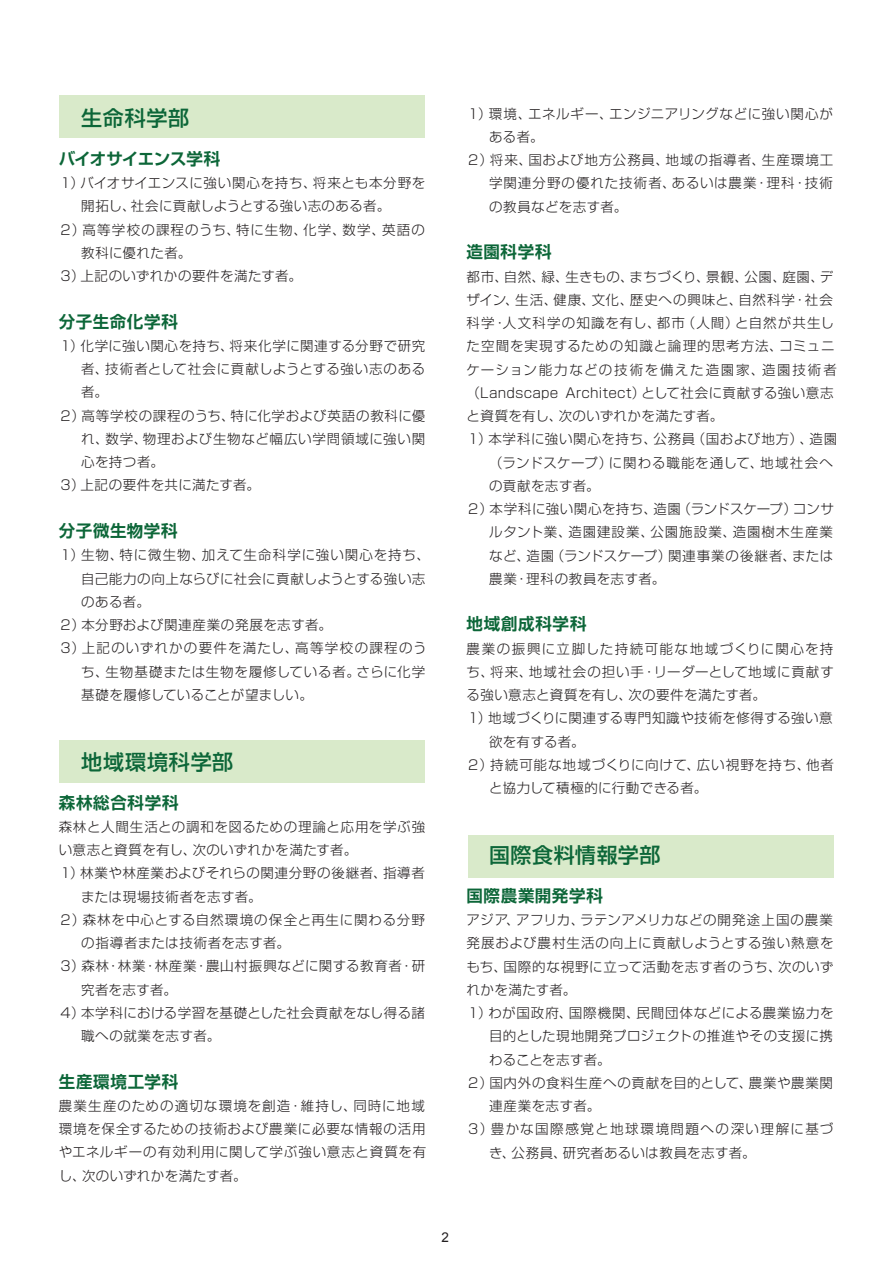
<style>
.page{position:relative;width:893px;height:1263px;background:#fff}
.page>*{position:absolute;margin:0;border:0;box-sizing:border-box;transform-origin:0 0}
.t1{font:500 21px "Shin Go Pro";letter-spacing:.03em;color:#0c6638}
.t2{font:700 16.5px "Shin Go Pro De";letter-spacing:.04em;color:#0c6638}
.t3{font:700 16.5px "Shin Go Pro De";letter-spacing:-.02em;color:#0c6638}
.t4{font:300 13.5px/23.2px "Shin Go Pro";letter-spacing:.045em;color:#231f20;text-align:justify}
.t5{font:300 13.5px "Shin Go Pro";letter-spacing:.065em;color:#231f20}
.t6{font:300 13.5px "Shin Go Pro";letter-spacing:.025em;color:#231f20}
.t7{font:300 13.5px "Shin Go Pro";letter-spacing:.02em;color:#231f20}
.t8{font:300 13.5px "Shin Go Pro";letter-spacing:.07em;color:#231f20}
.t9{font:300 13.5px "Shin Go Pro";letter-spacing:.085em;color:#231f20}
.t10{font:300 13.5px "Shin Go Pro";letter-spacing:.08em;color:#231f20}
.t11{font:300 13.5px "Shin Go Pro";letter-spacing:.09em;color:#231f20}
.t12{font:300 13.5px "Shin Go Pro";letter-spacing:.125em;color:#231f20}
.t13{font:300 13.5px "Shin Go Pro";letter-spacing:.105em;color:#231f20}
.t14{font:300 13.5px "Shin Go Pro";letter-spacing:.11em;color:#231f20}
.t15{font:300 13.5px "Shin Go Pro";letter-spacing:.01em;color:#231f20}
.t16{font:13.5px "Arial";color:#231f20}
</style>
<div class="page">
<div style="left:59px;top:740px;width:366px;height:42px;background:#d9eaca"></div>
<div style="left:59px;top:95px;width:366px;height:43px;background:#d9eaca"></div>
<div style="left:468px;top:835px;width:366px;height:42px;background:#d9eaca"></div>
<h1 class="t1" style="left:81px;top:101px;width:109px">生命科学部</h1>
<p class="t3" style="left:59px;top:145px;width:163px">バイオサイエンス学科</p>
<p class="t4" style="left:59px;top:170px;width:368px">１）バイオサイエンスに強い関心を持ち、将来とも本分野を</p>
<p class="t6" style="left:81px;top:195px;width:310px">開拓し、社会に貢献しようとする強い志のある者。</p>
<p class="t9" style="left:59px;top:218px;width:368px">２）高等学校の課程のうち、特に生物、化学、数学、英語の</p>
<p class="t4" style="left:81px;top:240px;width:112px">教科に優れた者。</p>
<p class="t4" style="left:59px;top:263px;width:245px">３）上記のいずれかの要件を満たす者。</p>
<p class="t2" style="left:59px;top:308px;width:121px">分子生命化学科</p>
<p class="t4" style="left:59px;top:333px;width:368px">１）化学に強い関心を持ち、将来化学に関連する分野で研究</p>
<p class="t4" style="left:81px;top:356px;width:346px">者、技術者として社会に貢献しようとする強い志のある</p>
<p class="t4" style="left:81px;top:379px;width:28px">者。</p>
<p class="t4" style="left:59px;top:402px;width:368px">２）高等学校の課程のうち、特に化学および英語の教科に優</p>
<p class="t4" style="left:81px;top:426px;width:345px">れ、数学、物理および生物など幅広い学問領域に強い関</p>
<p class="t4" style="left:81px;top:449px;width:84px">心を持つ者。</p>
<p class="t4" style="left:59px;top:472px;width:203px">３）上記の要件を共に満たす者。</p>
<p class="t2" style="left:59px;top:517px;width:120px">分子微生物学科</p>
<p class="t5" style="left:59px;top:544px;width:373px">１）生物、特に微生物、加えて生命科学に強い関心を持ち、</p>
<p class="t4" style="left:81px;top:565px;width:346px">自己能力の向上ならびに社会に貢献しようとする強い志</p>
<p class="t4" style="left:81px;top:588px;width:70px">のある者。</p>
<p class="t4" style="left:59px;top:612px;width:275px">２）本分野および関連産業の発展を志す者。</p>
<p class="t11" style="left:59px;top:637px;width:369px">３）上記のいずれかの要件を満たし、高等学校の課程のう</p>
<p class="t4" style="left:81px;top:658px;width:346px">ち、生物基礎または生物を履修している者。さらに化学</p>
<p class="t7" style="left:81px;top:683px;width:233px">基礎を履修していることが望ましい。</p>
<h1 class="t1" style="left:81px;top:744px;width:154px">地域環境科学部</h1>
<p class="t2" style="left:59px;top:789px;width:121px">森林総合科学科</p>
<p class="t4" style="left:59px;top:813px;width:368px">森林と人間生活との調和を図るための理論と応用を学ぶ強</p>
<p class="t7" style="left:59px;top:839px;width:300px">い意志と資質を有し、次のいずれかを満たす者。</p>
<p class="t4" style="left:59px;top:860px;width:368px">１）林業や林産業およびそれらの関連分野の後継者、指導者</p>
<p class="t4" style="left:81px;top:883px;width:182px">または現場技術者を志す者。</p>
<p class="t5" style="left:59px;top:908px;width:368px">２）森林を中心とする自然環境の保全と再生に関わる分野</p>
<p class="t4" style="left:81px;top:930px;width:210px">の指導者または技術者を志す者。</p>
<p class="t4" style="left:59px;top:953px;width:368px">３）森林・林業・林産業・農山村振興などに関する教育者・研</p>
<p class="t4" style="left:81px;top:976px;width:97px">究者を志す者。</p>
<p class="t6" style="left:59px;top:1001px;width:368px">４）本学科における学習を基礎とした社会貢献をなし得る諸</p>
<p class="t4" style="left:81px;top:1023px;width:141px">職への就業を志す者。</p>
<p class="t2" style="left:59px;top:1068px;width:121px">生産環境工学科</p>
<p class="t4" style="left:59px;top:1092px;width:369px">農業生産のための適切な環境を創造・維持し、同時に地域環境を保全するための技術および農業に必要な情報の活用やエネルギーの有効利用に関して学ぶ強い意志と資質を有し、次のいずれかを満たす者。</p>
<p class="t4" style="left:467px;top:100px;width:368px">１）環境、エネルギー、エンジニアリングなどに強い関心が</p>
<p class="t4" style="left:489px;top:124px;width:56px">ある者。</p>
<p class="t8" style="left:467px;top:149px;width:368px">２）将来、国および地方公務員、地域の指導者、生産環境工</p>
<p class="t8" style="left:489px;top:172px;width:345px">学関連分野の優れた技術者、あるいは農業・理科・技術</p>
<p class="t6" style="left:489px;top:195px;width:140px">の教員などを志す者。</p>
<p class="t2" style="left:467px;top:238px;width:87px">造園科学科</p>
<p class="t4" style="left:467px;top:263px;width:368px">都市、自然、緑、生きもの、まちづくり、景観、公園、庭園、デ</p>
<p class="t4" style="left:467px;top:286px;width:368px">ザイン、生活、健康、文化、歴史への興味と、自然科学・社会</p>
<p class="t10" style="left:467px;top:312px;width:369px">科学・人文科学の知識を有し、都市（人間）と自然が共生し</p>
<p class="t5" style="left:467px;top:335px;width:369px">た空間を実現するための知識と論理的思考方法、コミュニ</p>
<p class="t12" style="left:467px;top:358px;width:372px">ケーション能力などの技術を備えた造園家、造園技術者</p>
<p class="t7" style="left:467px;top:381px;width:368px">（Landscape Architect）として社会に貢献する強い意志</p>
<p class="t6" style="left:467px;top:405px;width:258px">と資質を有し、次のいずれかを満たす者。</p>
<p class="t4" style="left:467px;top:426px;width:372px">１）本学科に強い関心を持ち、公務員（国および地方）、造園</p>
<p class="t4" style="left:489px;top:449px;width:345px">（ランドスケープ）に関わる職能を通して、地域社会へ</p>
<p class="t6" style="left:489px;top:474px;width:112px">の貢献を志す者。</p>
<p class="t4" style="left:467px;top:496px;width:369px">２）本学科に強い関心を持ち、造園（ランドスケープ）コンサ</p>
<p class="t5" style="left:489px;top:521px;width:345px">ルタント業、造園建設業、公園施設業、造園樹木生産業</p>
<p class="t4" style="left:489px;top:542px;width:346px">など、造園（ランドスケープ）関連事業の後継者、または</p>
<p class="t4" style="left:489px;top:565px;width:178px">農業・理科の教員を志す者。</p>
<p class="t2" style="left:467px;top:610px;width:121px">地域創成科学科</p>
<p class="t13" style="left:467px;top:637px;width:368px">農業の振興に立脚した持続可能な地域づくりに関心を持</p>
<p class="t5" style="left:467px;top:660px;width:369px">ち、将来、地域社会の担い手・リーダーとして地域に貢献す</p>
<p class="t4" style="left:467px;top:682px;width:301px">る強い意志と資質を有し、次の要件を満たす者。</p>
<p class="t4" style="left:467px;top:705px;width:367px">１）地域づくりに関連する専門知識や技術を修得する強い意</p>
<p class="t4" style="left:489px;top:728px;width:97px">欲を有する者。</p>
<p class="t4" style="left:467px;top:751px;width:369px">２）持続可能な地域づくりに向けて、広い視野を持ち、他者</p>
<p class="t6" style="left:489px;top:777px;width:220px">と協力して積極的に行動できる者。</p>
<h1 class="t1" style="left:489px;top:837px;width:173px">国際食料情報学部</h1>
<p class="t2" style="left:467px;top:882px;width:138px">国際農業開発学科</p>
<p class="t4" style="left:467px;top:907px;width:368px">アジア、アフリカ、ラテンアメリカなどの開発途上国の農業</p>
<p class="t4" style="left:467px;top:930px;width:368px">発展および農村生活の向上に貢献しようとする強い熱意を</p>
<p class="t4" style="left:467px;top:953px;width:368px">もち、国際的な視野に立って活動を志す者のうち、次のいず</p>
<p class="t4" style="left:467px;top:976px;width:111px">れかを満たす者。</p>
<p class="t4" style="left:467px;top:1000px;width:368px">１）わが国政府、国際機関、民間団体などによる農業協力を</p>
<p class="t4" style="left:489px;top:1023px;width:346px">目的とした現地開発プロジェクトの推進やその支援に携</p>
<p class="t15" style="left:489px;top:1048px;width:123px">わることを志す者。</p>
<p class="t4" style="left:467px;top:1069px;width:368px">２）国内外の食料生産への貢献を目的として、農業や農業関</p>
<p class="t4" style="left:489px;top:1093px;width:113px">連産業を志す者。</p>
<p class="t14" style="left:467px;top:1118px;width:368px">３）豊かな国際感覚と地球環境問題への深い理解に基づ</p>
<p class="t6" style="left:489px;top:1141px;width:268px">き、公務員、研究者あるいは教員を志す者。</p>
<p class="t16" style="left:441px;top:1228px;width:9px">2</p>
</div>
